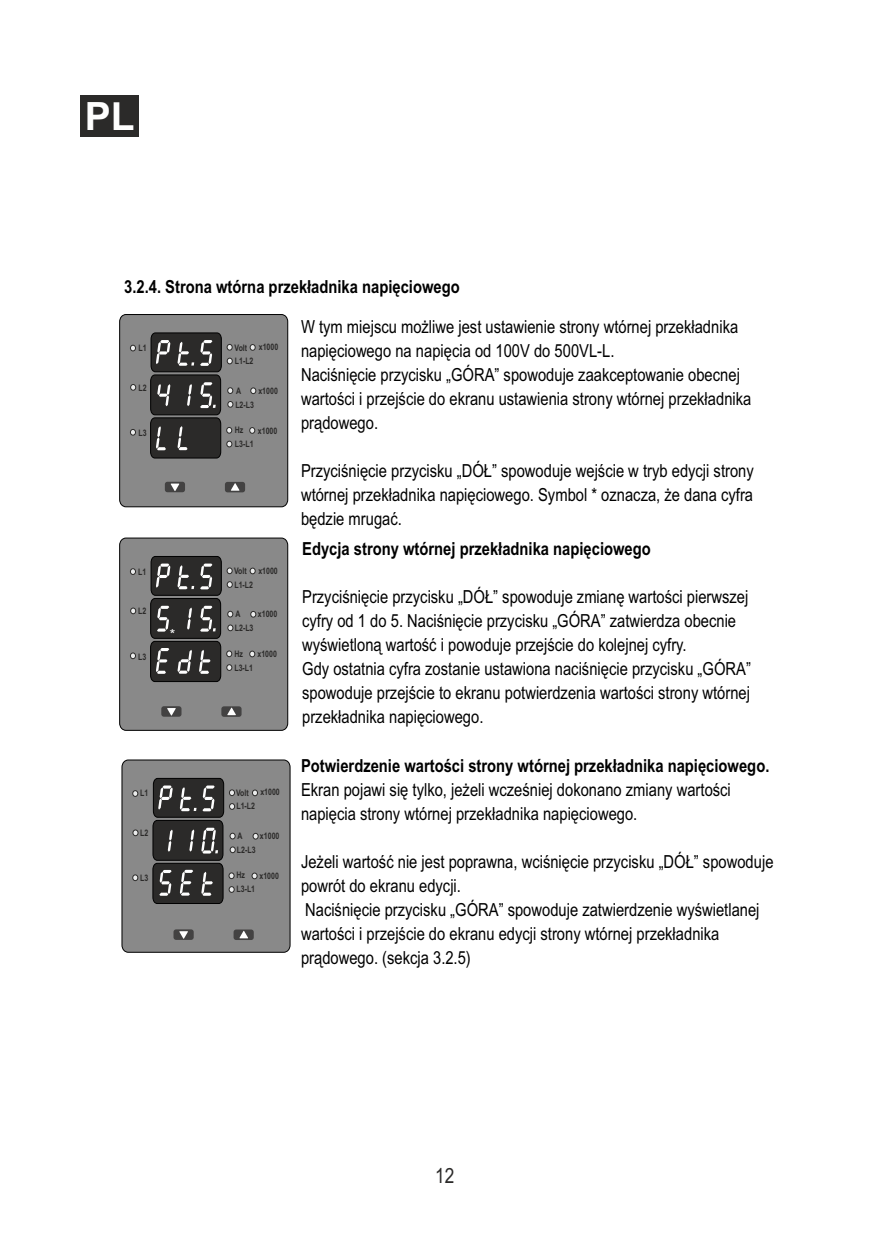
<style>
.page{position:relative;width:893px;height:1259px;background:#fff}
.page>*{position:absolute;margin:0;border:0;box-sizing:border-box;transform-origin:0 0}
.t1{font:700 39px "Arial";color:#fefefe}
.t2{font:21px "Arial Narrow";color:#2b2a29}
.t3{font:18px/24px "Arial Narrow";color:#000}
.t4{font:700 18px "Arial Narrow";color:#000}
.t5{font:13.8px "Arial";color:#fefefe}
.t6{font:700 9px "Arial Narrow";color:#2b2a29;scale:.95 1}
</style>
<div class="page">
<svg style="left:119px;top:314px;width:169px;height:193px;background:#717170"></svg>
<svg style="left:119px;top:537px;width:169px;height:194px;background:#727272"></svg>
<svg style="left:121px;top:759px;width:170px;height:194px;background:#737272"></svg>
<div style="left:80px;top:95px;width:59px;height:42px;background:#2b2a29"></div>
<h1 class="t1" style="left:85px;top:102px;width:51px">PL</h1>
<p class="t4" style="left:124px;top:280px;width:337px">3.2.4. Strona wtórna przekładnika napięciowego</p>
<p class="t6" style="left:235px;top:344px;width:15px">Volt</p>
<p class="t6" style="left:259px;top:344px;width:22px">x1000</p>
<p class="t6" style="left:139px;top:345px;width:10px">L1</p>
<p class="t6" style="left:139px;top:384px;width:10px">L2</p>
<p class="t6" style="left:236px;top:387px;width:7px">A</p>
<p class="t6" style="left:258px;top:387px;width:22px">x1000</p>
<p class="t6" style="left:235px;top:358px;width:21px">L1-L2</p>
<p class="t6" style="left:139px;top:429px;width:10px">L3</p>
<p class="t6" style="left:235px;top:401px;width:21px">L2-L3</p>
<p class="t6" style="left:235px;top:427px;width:11px">Hz</p>
<p class="t6" style="left:258px;top:427px;width:22px">x1000</p>
<p class="t6" style="left:235px;top:441px;width:21px">L3-L1</p>
<p class="t6" style="left:234px;top:567px;width:15px">Volt</p>
<p class="t6" style="left:258px;top:567px;width:22px">x1000</p>
<p class="t6" style="left:138px;top:568px;width:10px">L1</p>
<p class="t6" style="left:138px;top:607px;width:10px">L2</p>
<p class="t6" style="left:236px;top:610px;width:7px">A</p>
<p class="t6" style="left:258px;top:610px;width:22px">x1000</p>
<p class="t6" style="left:234px;top:581px;width:21px">L1-L2</p>
<p class="t6" style="left:138px;top:653px;width:10px">L3</p>
<p class="t5" style="left:170px;top:629px;width:7px">*</p>
<p class="t6" style="left:235px;top:624px;width:21px">L2-L3</p>
<p class="t6" style="left:234px;top:650px;width:11px">Hz</p>
<p class="t6" style="left:257px;top:650px;width:22px">x1000</p>
<p class="t6" style="left:234px;top:664px;width:21px">L3-L1</p>
<p class="t6" style="left:236px;top:789px;width:15px">Volt</p>
<p class="t6" style="left:260px;top:789px;width:22px">x1000</p>
<p class="t6" style="left:140px;top:790px;width:10px">L1</p>
<p class="t6" style="left:140px;top:829px;width:10px">L2</p>
<p class="t6" style="left:238px;top:832px;width:7px">A</p>
<p class="t6" style="left:260px;top:832px;width:22px">x1000</p>
<p class="t6" style="left:236px;top:802px;width:21px">L1-L2</p>
<p class="t6" style="left:140px;top:874px;width:10px">L3</p>
<p class="t6" style="left:237px;top:846px;width:21px">L2-L3</p>
<p class="t6" style="left:236px;top:872px;width:11px">Hz</p>
<p class="t6" style="left:260px;top:872px;width:22px">x1000</p>
<p class="t6" style="left:236px;top:885px;width:21px">L3-L1</p>
<p class="t3" style="left:301px;top:316px;width:452px">W tym miejscu możliwe jest ustawienie strony wtórnej przekładnika napięciowego na napięcia od 100V do 500VL-L.<br>Naciśnięcie przycisku „GÓRA” spowoduje zaakceptowanie obecnej wartości i przejście do ekranu ustawienia strony wtórnej przekładnika prądowego.</p>
<p class="t3" style="left:301px;top:460px;width:454px;text-align:justify">Przyciśnięcie przycisku „DÓŁ” spowoduje wejście w tryb edycji strony wtórnej przekładnika napięciowego. Symbol * oznacza, że dana cyfra będzie mrugać.</p>
<p class="t4" style="left:302px;top:541px;width:350px">Edycja strony wtórnej przekładnika napięciowego</p>
<p class="t3" style="left:302px;top:586px;width:450px">Przyciśnięcie przycisku „DÓŁ” spowoduje zmianę wartości pierwszej cyfry od 1 do 5. Naciśnięcie przycisku „GÓRA” zatwierdza obecnie wyświetloną wartość i powoduje przejście do kolejnej cyfry.<br>Gdy ostatnia cyfra zostanie ustawiona naciśnięcie przycisku „GÓRA” spowoduje przejście to ekranu potwierdzenia wartości strony wtórnej przekładnika napięciowego.</p>
<p class="t4" style="left:301px;top:759px;width:470px">Potwierdzenie wartości strony wtórnej przekładnika napięciowego.</p>
<p class="t3" style="left:301px;top:779px;width:431px">Ekran pojawi się tylko, jeżeli wcześniej dokonano zmiany wartości napięcia strony wtórnej przekładnika napięciowego.</p>
<p class="t3" style="left:301px;top:851px;width:474px">Jeżeli wartość nie jest poprawna, wciśnięcie przycisku „DÓŁ” spowoduje powrót do ekranu edycji.<br>Naciśnięcie przycisku „GÓRA” spowoduje zatwierdzenie wyświetlanej wartości i przejście do ekranu edycji strony wtórnej przekładnika prądowego. (sekcja 3.2.5)</p>
<p class="t2" style="left:435px;top:1167px;width:21px">12</p>
</div>
